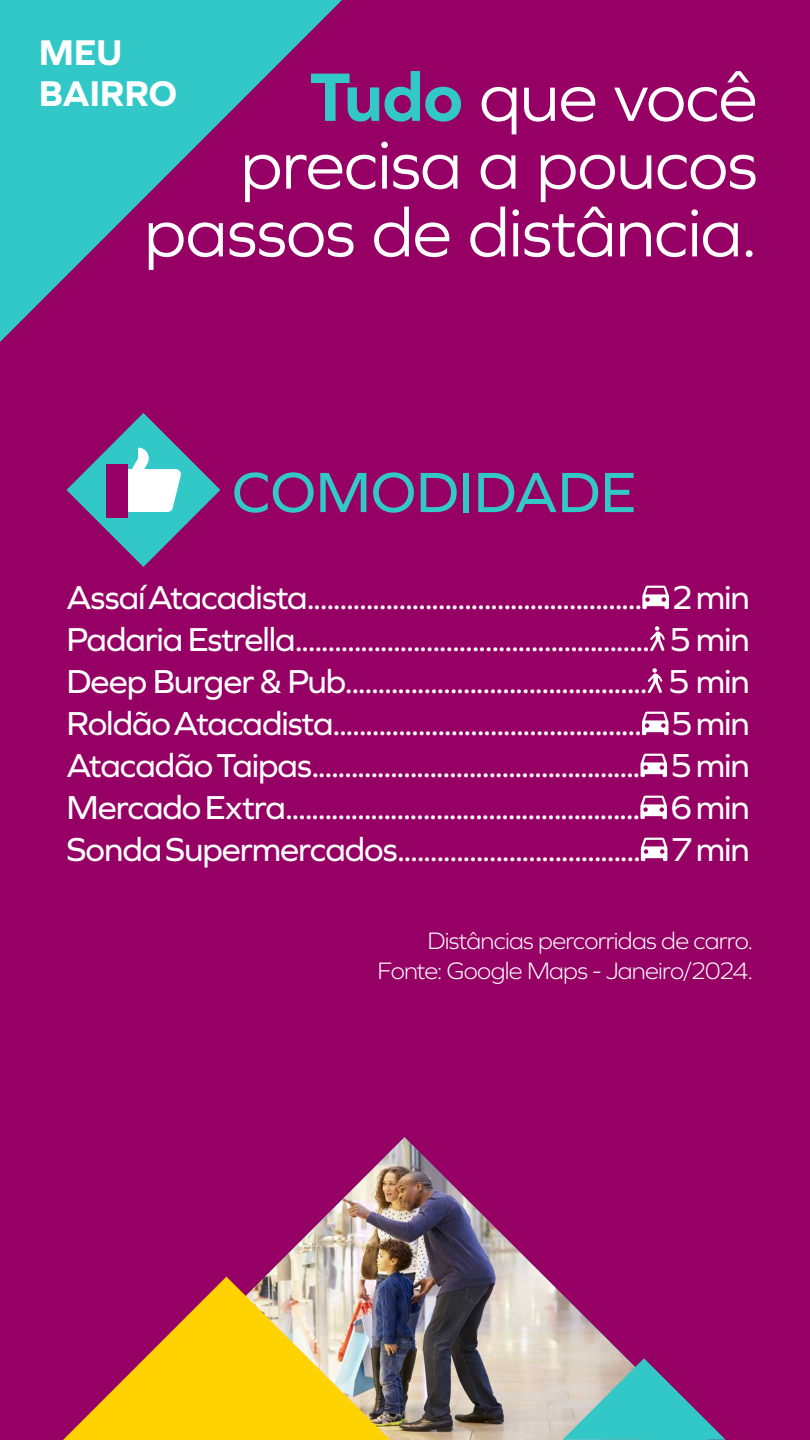
<style>
.page{position:relative;width:810px;height:1440px;background:#960064}
.page>*{position:absolute;margin:0;border:0;box-sizing:border-box;transform-origin:0 0}
.t1{font:71.18px/67.7px "Graphie";letter-spacing:-.02em;color:#fff;text-align:right}
.t2{font:58.95px "Graphie";color:#32c8c8}
.t3{font:700 37.2px/40.9px "Graphie";letter-spacing:-.01em;color:#fff}
.t4{font:34.5px/42px "Graphie";letter-spacing:-.03em;color:#fff;text-align:justify}
.t5{font:300 24.75px/29.7px "Graphie";letter-spacing:-.03em;color:#fff;text-align:right}
.s1{font-weight:700;color:#32c8c8}
</style>
<div class="page">
<svg style="left:0;top:0;width:342px;height:342px"></svg>
<svg style="left:642px;top:586px;width:27px;height:23px"></svg>
<svg style="left:650px;top:626px;width:15px;height:25px"></svg>
<svg style="left:647px;top:668px;width:15px;height:25px"></svg>
<svg style="left:642px;top:712px;width:27px;height:23px"></svg>
<svg style="left:641px;top:754px;width:26px;height:23px"></svg>
<svg style="left:640px;top:796px;width:27px;height:23px"></svg>
<svg style="left:641px;top:838px;width:26px;height:23px"></svg>
<svg style="left:66px;top:413px;width:154px;height:154px"></svg>
<div style="left:106px;top:464px;width:21px;height:53px;background:#960064"></div>
<img style="left:226px;top:1137px;width:400px;height:303px">
<img style="left:63px;top:1277px;width:327px;height:163px">
<svg style="left:562px;top:1358px;width:164px;height:82px"></svg>
<p class="t3" style="left:39px;top:32px;width:140px">MEU<br>BAIRRO</p>
<h1 class="t1" style="left:144px;top:62px;width:615px"><span class="s1">Tudo</span> que você precisa a poucos passos de distância.</h1>
<h2 class="t2" style="left:232px;top:458px;width:406px">COMODIDADE</h2>
<p class="t4" style="left:66px;top:576px;width:685px">Assaí Atacadista................................................... 2 min Padaria Estrella...................................................... 5 min Deep Burger &amp; Pub.............................................. 5 min Roldão Atacadista............................................... 5 min Atacadão Taipas.................................................. 5 min Mercado Extra...................................................... 6 min Sonda Supermercados..................................... 7 min</p>
<p class="t5" style="left:378px;top:925px;width:377px">Distâncias percorridas de carro.<br>Fonte: Google Maps - Janeiro/2024.</p>
</div>
